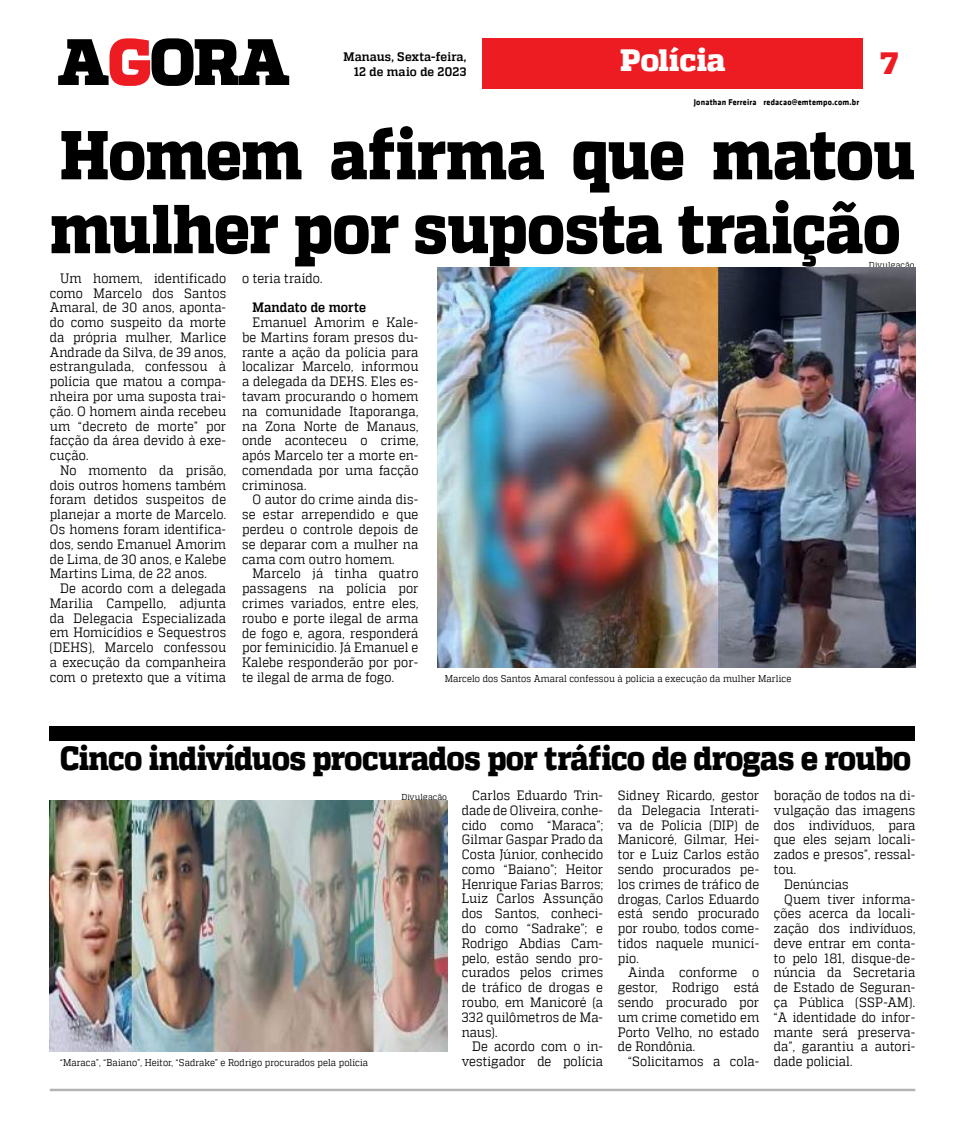
<style>
.page{position:relative;width:957px;height:1134px;background:#fff}
.page>*{position:absolute;margin:0;border:0;box-sizing:border-box;transform-origin:0 0}
.t1{font:800 69px/73.9px "MW Quadon";letter-spacing:-.015em;color:#000;scale:.89 1}
.t2{font:800 33.25px "MW Quadon";letter-spacing:-.02em;color:#000;scale:.89 1}
.t3{font:800 30.75px "MW Quadon";color:#fff}
.t4{font:800 30.75px "MW Quadon";color:#ed1c23}
.t5{font:13.5px/14.8px "MW Quadon";letter-spacing:.01em;color:#000;text-align:justify;scale:.89 1}
.t6{font:700 13.5px "MW Quadon";letter-spacing:.005em;color:#000;scale:.89 1}
.t7{font:700 12.38px/14.8px "MW Quadon";letter-spacing:.015em;color:#000;text-align:right;scale:.94 1}
.t8{font:9.88px "MW Quadon";letter-spacing:.01em;color:#000;scale:.89 1}
.t9{font:700 8.62px "MW Klavika Bd";letter-spacing:.025em;color:#000;scale:.94 1}
.t10{font:8.62px "MW Quadon";letter-spacing:.005em;color:#000;scale:.94 1}
</style>
<div class="page">
<div style="left:482px;top:38px;width:381px;height:51px;background:#ed1c23"></div>
<svg style="left:58px;top:38px;width:231px;height:48px"></svg>
<hr style="left:50px;top:1089px;width:865px;height:2px;background:#b1b3b5">
<div style="left:50px;top:727px;width:865px;height:14px;background:#000"></div>
<img style="left:50px;top:800px;width:398px;height:251px">
<img style="left:437px;top:268px;width:478px;height:399px">
<p class="t7" style="left:343px;top:49px;width:132px">Manaus, Sexta-feira,<br>12 de maio de 2023</p>
<h3 class="t3" style="left:620px;top:43px;width:107px">Polícia</h3>
<h3 class="t4" style="left:880px;top:45px;width:19px">7</h3>
<p class="t9" style="left:694px;top:96px;width:177px">Jonathan Ferreira redacao@emtempo.com.br</p>
<h1 class="t1" style="left:50px;top:120px;width:974px">Homem afirma que matou mulher por suposta traição</h1>
<p class="t10" style="left:869px;top:260px;width:50px">Divulgação</p>
<p class="t5" style="left:50px;top:271px;width:200px;text-indent:10px">Um homem, identificado como Marcelo dos Santos Amaral, de 30 anos, aponta&shy;do como suspeito da morte da própria mulher, Marlice Andrade da Silva, de 39 anos, estrangulada, confessou à polícia que matou a compa&shy;nheira por uma suposta trai&shy;ção. O homem ainda recebeu um “decreto de morte” por facção da área devido à exe&shy;cução.</p>
<p class="t5" style="left:50px;top:463px;width:200px;text-indent:10px">No momento da prisão, dois outros homens também foram detidos suspeitos de planejar a morte de Marcelo.<br>Os homens foram identifica&shy;dos, sendo Emanuel Amorim de Lima, de 30 anos, e Kalebe Martins Lima, de 22 anos.</p>
<p class="t5" style="left:50px;top:581px;width:200px;text-indent:10px">De acordo com a delegada Marilia Campello, adjunta da Delegacia Especializada em Homicídios e Sequestros (DEHS), Marcelo confessou a execução da companheira com o pretexto que a vítima</p>
<p class="t5" style="left:242px;top:271px;width:92px">o teria traído.</p>
<p class="t6" style="left:252px;top:300px;width:129px">Mandato de morte</p>
<p class="t5" style="left:242px;top:315px;width:200px;text-indent:10px">Emanuel Amorim e Kale&shy;be Martins foram presos du&shy;rante a ação da polícia para localizar Marcelo, informou a delegada da DEHS. Eles es&shy;tavam procurando o homem na comunidade Itaporanga, na Zona Norte de Manaus, onde aconteceu o crime, após Marcelo ter a morte en&shy;comendada por uma facção criminosa.</p>
<p class="t5" style="left:242px;top:492px;width:200px;text-indent:10px">O autor do crime ainda dis&shy;se estar arrependido e que perdeu o controle depois de se deparar com a mulher na cama com outro homem.</p>
<p class="t5" style="left:242px;top:566px;width:200px;text-indent:10px">Marcelo já tinha quatro passagens na polícia por crimes variados, entre eles, roubo e porte ilegal de arma de fogo e, agora, responderá por feminicídio. Já Emanuel e Kalebe responderão por por&shy;te ilegal de arma de fogo.</p>
<p class="t8" style="left:445px;top:673px;width:391px">Marcelo dos Santos Amaral confessou à polícia a execução da mulher Marlice</p>
<h2 class="t2" style="left:60px;top:739px;width:958px">Cinco indivíduos procurados por tráfico de drogas e roubo</h2>
<p class="t5" style="left:462px;top:788px;width:160px;text-indent:10px">Carlos Eduardo Trin&shy;dade de Oliveira, conhe&shy;cido como “Maraca”; Gilmar Gaspar Prado da Costa Júnior, conhecido como “Baiano”; Heitor Henrique Farias Barros; Luiz Carlos Assunção dos Santos, conheci&shy;do como “Sadrake”; e Rodrigo Abdias Cam&shy;pelo, estão sendo pro&shy;curados pelos crimes de tráfico de drogas e roubo, em Manicoré (a 332 quilômetros de Ma&shy;naus).</p>
<p class="t5" style="left:462px;top:1039px;width:160px;text-align:right">De acordo com o in&shy;vestigador de polícia</p>
<p class="t5" style="left:774px;top:788px;width:160px">boração de todos na di-</p>
<p class="t5" style="left:774px;top:803px;width:160px">vulgação das imagens</p>
<p class="t5" style="left:774px;top:817px;width:160px">dos indivíduos, para</p>
<p class="t5" style="left:774px;top:832px;width:160px">que eles sejam locali-</p>
<p class="t5" style="left:774px;top:847px;width:160px">zados e presos”, ressal-</p>
<p class="t5" style="left:774px;top:862px;width:27px">tou.</p>
<p class="t5" style="left:784px;top:876px;width:74px">Denúncias</p>
<p class="t5" style="left:784px;top:891px;width:149px">Quem tiver informa-</p>
<p class="t5" style="left:774px;top:906px;width:160px">ções acerca da locali-</p>
<p class="t5" style="left:774px;top:921px;width:160px">zação dos indivíduos,</p>
<p class="t5" style="left:774px;top:936px;width:160px">deve entrar em conta-</p>
<p class="t5" style="left:774px;top:950px;width:160px">to pelo 181, disque-de-</p>
<p class="t5" style="left:774px;top:965px;width:160px">núncia da Secretaria</p>
<p class="t5" style="left:774px;top:980px;width:160px">de Estado de Seguran-</p>
<p class="t5" style="left:774px;top:995px;width:160px">ça Pública (SSP-AM).</p>
<p class="t5" style="left:774px;top:1009px;width:160px">“A identidade do infor-</p>
<p class="t5" style="left:774px;top:1024px;width:160px">mante será preserva-</p>
<p class="t5" style="left:774px;top:1039px;width:160px">da”, garantiu a autori-</p>
<p class="t5" style="left:618px;top:788px;width:160px">Sidney Ricardo, gestor da Delegacia Interati&shy;va de Polícia (DIP) de Manicoré, Gilmar, Hei&shy;tor e Luiz Carlos estão sendo procurados pe&shy;los crimes de tráfico de drogas, Carlos Eduardo está sendo procurado por roubo, todos come&shy;tidos naquele municí&shy;pio.</p>
<p class="t5" style="left:618px;top:965px;width:160px;text-indent:10px">Ainda conforme o gestor, Rodrigo está sendo procurado por um crime cometido em Porto Velho, no estado de Rondônia.</p>
<p class="t5" style="left:628px;top:1054px;width:149px">“Solicitamos a cola-</p>
<p class="t10" style="left:401px;top:792px;width:50px">Divulgação</p>
<p class="t8" style="left:60px;top:1057px;width:348px">“Maraca”, “Baiano”, Heitor, “Sadrake” e Rodrigo procurados pela polícia</p>
<p class="t5" style="left:774px;top:1054px;width:90px">dade policial.</p>
</div>
